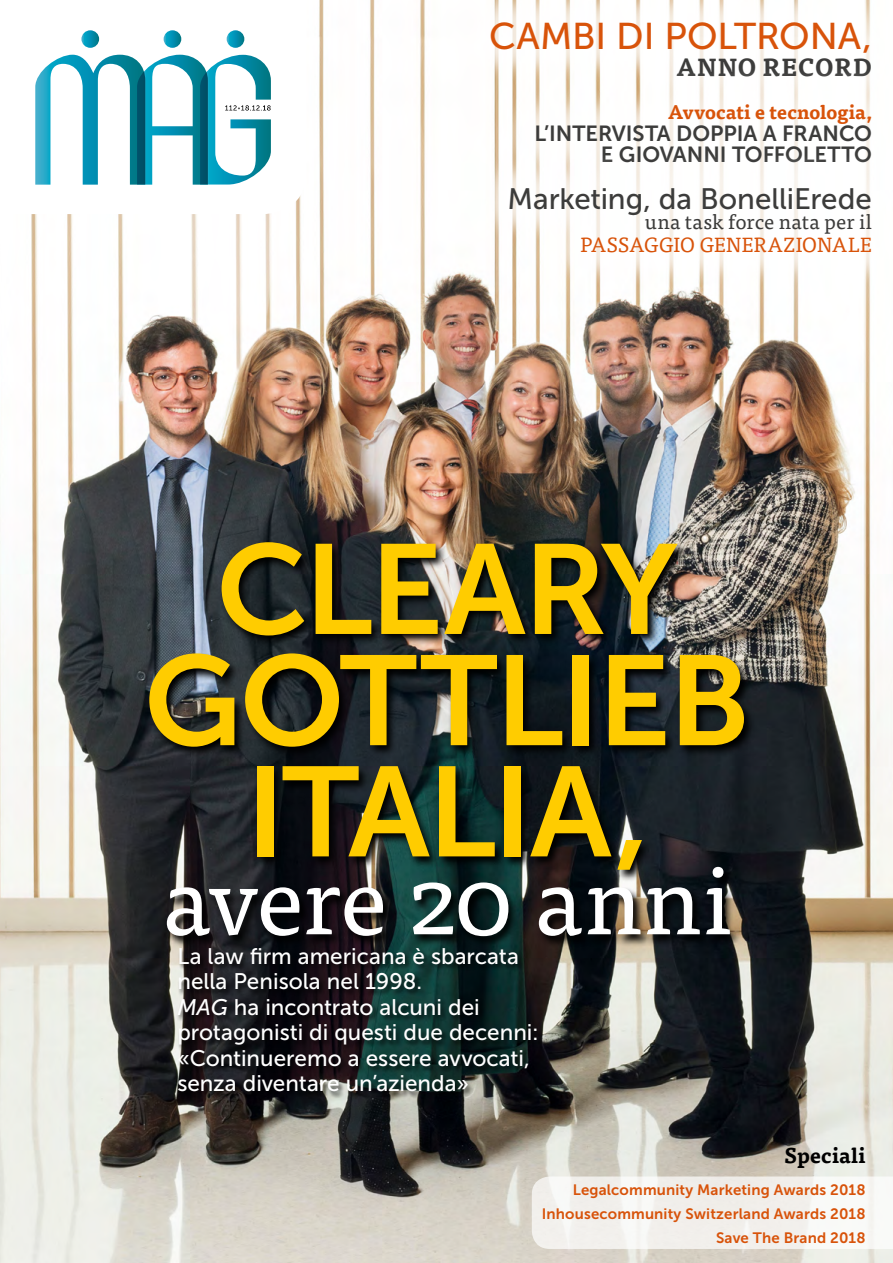
<style>
.page{position:relative;width:893px;height:1263px;background:#fff}
.page>*{position:absolute;margin:0;border:0;box-sizing:border-box;transform-origin:0 0}
.t1{font:127.05px/111.1px "Museo Sans 700";letter-spacing:-.02em;color:#fc0;text-align:center}
.t2{font:95.25px "Tisa Pro";letter-spacing:-.01em;color:#fff}
.t3{font:37.2px "Museo Sans 500";letter-spacing:-.005em;color:#d8530a}
.t4{font:29.55px "Museo Sans 500";color:#3c3c3b}
.t5{font:700 24.3px "Tisa Pro";letter-spacing:.015em;color:#3c3c3b}
.t6{font:22.5px/25.5px "Museo Sans 500";color:#fff}
.t7{font:21.75px/21.8px "Museo Sans 700";letter-spacing:-.005em;color:#3c3c3b;text-align:right}
.t8{font:700 21px "Tisa Pro";letter-spacing:.01em;color:#000}
.t9{font:20.55px "Tisa Pro";letter-spacing:.02em;color:#d8530a}
.t10{font:20.55px "Tisa Pro";letter-spacing:.005em;color:#3c3c3b}
.t11{font:700 19.2px "Tisa Pro";color:#d8530a}
.t12{font:15px/24px "Museo Sans 700";letter-spacing:.01em;color:#d8530a;text-align:right}
.s1{font-style:italic}
</style>
<div class="page">
<img style="left:0;top:0;width:893px;height:1263px">
<svg style="left:532px;top:1176px;width:361px;height:73px"></svg>
<svg style="left:147px;top:540px;width:609px;height:407px;background:#202628"></svg>
<div style="left:177px;top:947px;width:366px;height:151px;background:#000;opacity:.75"></div>
<div style="left:456px;top:0;width:437px;height:111px;background:#fff"></div>
<div style="left:496px;top:65px;width:397px;height:138px;background:#fff"></div>
<div style="left:475px;top:153px;width:418px;height:135px;background:#fff;opacity:.75"></div>
<svg style="left:0;top:0;width:307px;height:214px"></svg>
<svg style="left:164px;top:30px;width:17px;height:18px"></svg>
<svg style="left:81px;top:30px;width:18px;height:18px"></svg>
<svg style="left:227px;top:30px;width:17px;height:18px"></svg>
<svg style="left:35px;top:55px;width:236px;height:130px"></svg>
<div style="left:210px;top:91px;width:74px;height:29px;background:#000;opacity:.75"></div>
<h3 class="t3" style="left:489px;top:16px;width:384px">CAMBI DI POLTRONA,</h3>
<p class="t5" style="left:676px;top:48px;width:197px">ANNO RECORD</p>
<p class="t11" style="left:668px;top:96px;width:206px">Avvocati e tecnologia,</p>
<p class="t7" style="left:535px;top:122px;width:339px">L’INTERVISTA DOPPIA A FRANCO<br>E GIOVANNI TOFFOLETTO</p>
<h3 class="t4" style="left:507px;top:182px;width:366px">Marketing, da BonelliErede</h3>
<p class="t10" style="left:645px;top:207px;width:229px">una task force nata per il</p>
<p class="t9" style="left:581px;top:230px;width:293px">PASSAGGIO GENERAZIONALE</p>
<h1 class="t1" style="left:144px;top:534px;width:608px">CLEARY<br>GOTTLIEB<br>ITALIA,</h1>
<h2 class="t2" style="left:162px;top:831px;width:571px">avere 20 anni</h2>
<p class="t6" style="left:177px;top:943px;width:363px">La law firm americana è sbarcata nella Penisola nel 1998.<br><span class="s1">MAG</span> ha incontrato alcuni dei protagonisti di questi due decenni: «Continueremo a essere avvocati, senza diventare un’azienda»</p>
<p class="t8" style="left:784px;top:1139px;width:83px">Speciali</p>
<p class="t12" style="left:542px;top:1178px;width:325px">Legalcommunity Marketing Awards 2018<br>Inhousecommunity Switzerland Awards 2018<br>Save The Brand 2018</p>
</div>
